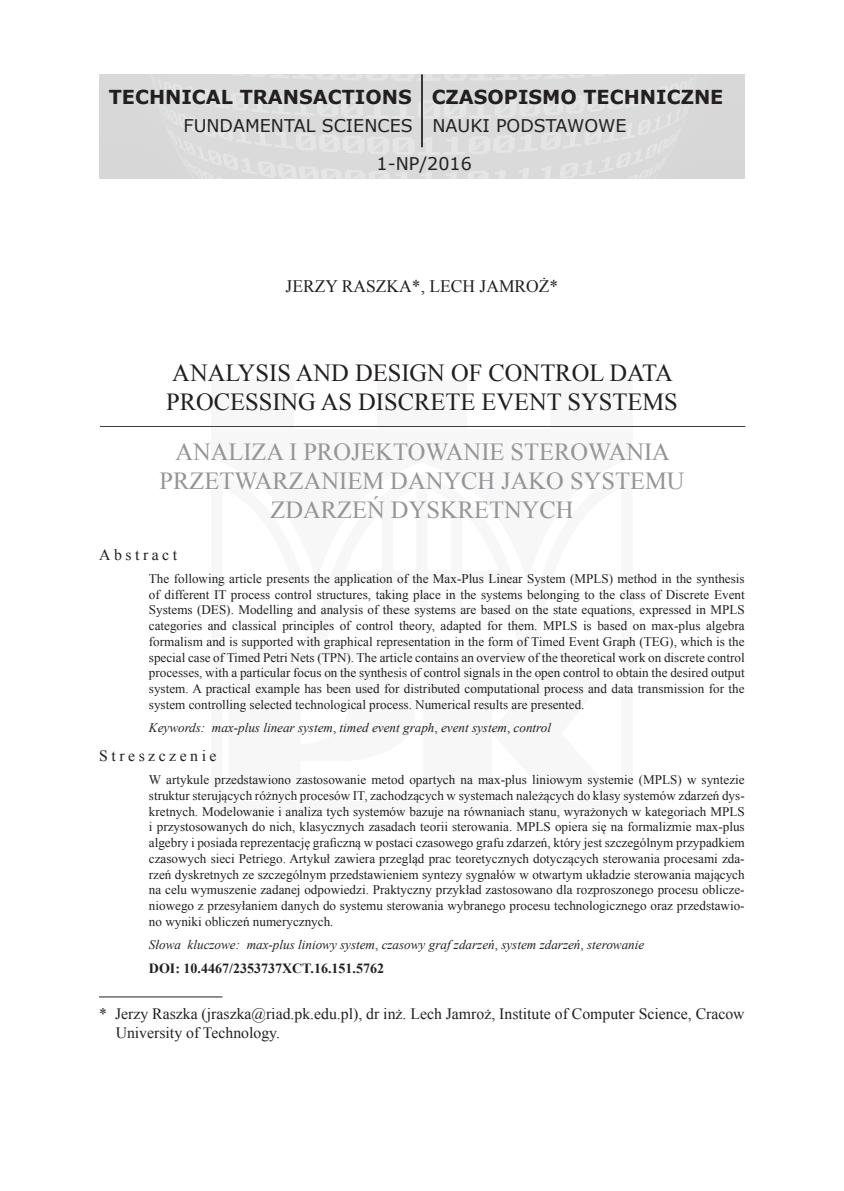
<style>
.page{position:relative;width:844px;height:1191px;background:#fff}
.page>*{position:absolute;margin:0;border:0;box-sizing:border-box;transform-origin:0 0}
.Tytuł_polski{font:24.5px/29.4px "Times New Roman";color:#939598;text-align:center}
.Tytuł_angielski{font:24.5px/29.4px "Times New Roman";color:#231f20}
.t1{font:700 19.25px "Verdana";color:#231f20}
.t2{font:17.5px/37.3px "Verdana";color:#231f20}
.Nazwisko_autora{font:17.5px "Times New Roman";color:#231f20}
.streszczenie{font:15.75px/18.9px "Times New Roman";color:#231f20}
.streszczenie-2{font:15.75px "Times New Roman";letter-spacing:.22em;color:#231f20}
.Abstract{font:15.75px "Times New Roman";letter-spacing:.22em;color:#231f20}
.DOI{font:700 14px "Times New Roman";color:#231f20}
.Test_streszczenia_po{font:13.12px/15.8px "Times New Roman";color:#231f20;text-align:justify}
.Test_-_abstract_8_pk{font:13.12px/15.8px "Times New Roman";color:#231f20;text-align:justify}
.Słowa_kluczowe_8_pkt{font:italic 13.12px "Times New Roman";color:#231f20}
.Keywords_8_pkt{font:italic 13.12px "Times New Roman";color:#231f20}
.s1{font-style:normal}
</style>
<div class="page">
<hr style="left:99px;top:996px;width:123px;height:1px;background:#231f20">
<hr style="left:100px;top:426px;width:645px;height:1px;background:#3c3c3d">
<img style="left:99px;top:74px;width:645px;height:105px">
<hr style="left:421px;top:74px;width:2px;height:73px;background:#231f20">
<p class="t1" style="left:109px;top:83px;width:304px">TECHNICAL TRANSACTIONS</p>
<p class="t2" style="left:376px;top:107px;width:97px;text-indent:-193px">FUNDAMENTAL SCIENCES<br>1-NP/2016</p>
<p class="t1" style="left:431px;top:83px;width:293px">CZASOPISMO TECHNICZNE</p>
<p class="t2" style="left:432px;top:107px;width:195px">NAUKI PODSTAWOWE</p>
<p class="Nazwisko_autora" style="left:285px;top:274px;width:274px">JERZY RASZKA*, LECH JAMROŻ*</p>
<p class="Tytuł_angielski" style="left:166px;top:358px;width:513px">ANALYSIS AND DESIGN OF CONTROL DATA<br>PROCESSING AS DISCRETE EVENT SYSTEMS</p>
<p class="Tytuł_polski" style="left:159px;top:436px;width:526px">ANALIZA I PROJEKTOWANIE STEROWANIA<br>PRZETWARZANIEM DANYCH JAKO SYSTEMU<br>ZDARZEŃ DYSKRETNYCH</p>
<p class="Abstract" style="left:99px;top:544px;width:79px">Abstract</p>
<p class="Test_-_abstract_8_pk" style="left:149px;top:570px;width:597px">The following article presents the application of the Max-Plus Linear System (MPLS) method in the synthesis of different IT process control structures, taking place in the systems belonging to the class of Discrete Event Systems (DES). Modelling and analysis of these systems are based on the state equations, expressed in MPLS categories and classical principles of control theory, adapted for them. MPLS is based on max-plus algebra formalism and is supported with graphical representation in the form of Timed Event Graph (TEG), which is the special case of Timed Petri Nets (TPN). The article contains an overview of the theoretical work on discrete control processes, with a particular focus on the synthesis of control signals in the open control to obtain the desired output system. A practical example has been used for distributed computational process and data transmission for the system controlling selected technological process. Numerical results are presented.</p>
<p class="Keywords_8_pkt" style="left:149px;top:718px;width:403px">Keywords: max-plus linear system<span class="s1">,</span> timed event graph<span class="s1">,</span> event system<span class="s1">,</span> control</p>
<p class="streszczenie-2" style="left:99px;top:745px;width:119px">Streszczenie</p>
<p class="Test_streszczenia_po" style="left:149px;top:771px;width:597px">W artykule przedstawiono zastosowanie metod opartych na max-plus liniowym systemie (MPLS) w syntezie struktur sterujących różnych procesów IT, zachodzących w systemach należących do klasy systemów zdarzeń dys&shy;kretnych. Modelowanie i analiza tych systemów bazuje na równaniach stanu, wyrażonych w kategoriach MPLS i przystosowanych do nich, klasycznych zasadach teorii sterowania. MPLS opiera się na formalizmie max-plus algebry i posiada reprezentację graficzną w postaci czasowego grafu zdarzeń, który jest szczególnym przypadkiem czasowych sieci Petriego. Artykuł zawiera przegląd prac teoretycznych dotyczących sterowania procesami zda&shy;rzeń dyskretnych ze szczególnym przedstawieniem syntezy sygnałów w otwartym układzie sterowania mających na celu wymuszenie zadanej odpowiedzi. Praktyczny przykład zastosowano dla rozproszonego procesu oblicze&shy;niowego z przesyłaniem danych do systemu sterowania wybranego procesu technologicznego oraz przedstawio&shy;no wyniki obliczeń numerycznych.</p>
<p class="Słowa_kluczowe_8_pkt" style="left:149px;top:935px;width:496px">Słowa kluczowe: max-plus liniowy system<span class="s1">,</span> czasowy graf zdarzeń<span class="s1">,</span> system zdarzeń<span class="s1">,</span> sterowanie</p>
<p class="DOI" style="left:149px;top:959px;width:237px">DOI: 10.4467/2353737XCT.16.151.5762</p>
<p class="streszczenie" style="left:116px;top:1004px;width:630px;text-indent:-16px">* Jerzy Raszka (jraszka@riad.pk.edu.pl), dr inż. Lech Jamroż, Institute of Computer Science, Cracow<br>University of Technology.</p>
</div>
